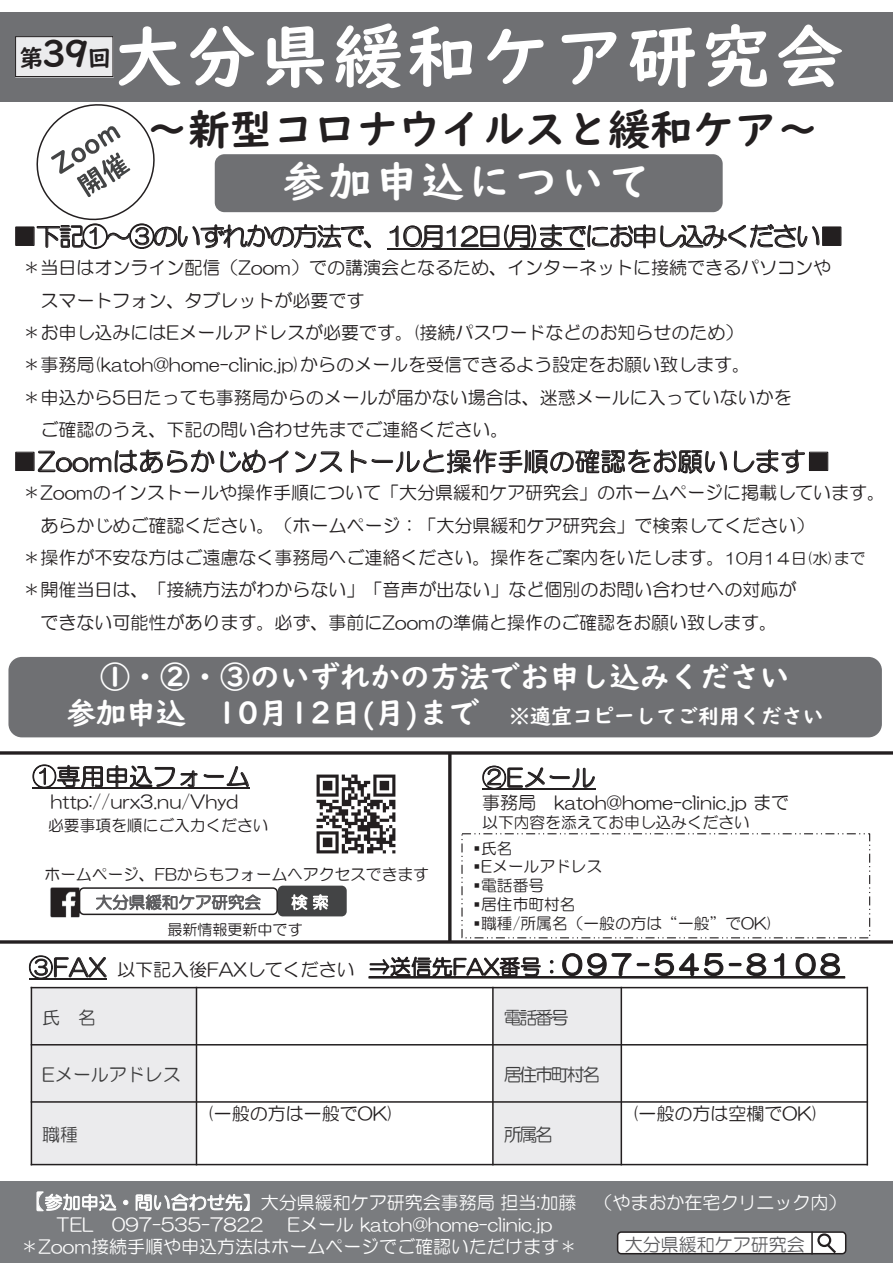
<style>
.page{position:relative;width:893px;height:1263px;background:#fff}
.page>*{position:absolute;margin:0;border:0;box-sizing:border-box;transform-origin:0 0}
.t1{font:69px "UD Digi Kyokasho NP B";letter-spacing:.065em;color:#fff}
.t2{font:42px "UD Digi Kyokasho NP B";color:#231f20}
.t3{font:42px "UD Digi Kyokasho NP B";letter-spacing:.105em;color:#fff}
.t4{font:36px "UD Digi Kyokasho NP B";color:#231f20}
.t5{font:30px "UD Digi Kyokasho NP B";color:#fff}
.t6{font:25.5px "HG Maru Gothic MPRO";letter-spacing:-.08em;color:#231f20}
.t7{font:25.5px "HG Maru Gothic MPRO";letter-spacing:.005em;color:#231f20}
.t8{font:24px "HG Maru Gothic MPRO";letter-spacing:.005em;color:#231f20}
.t9{font:24px "UD Digi Kyokasho NP B";color:#231f20}
.t10{font:21px "UD Digi Kyokasho NP B";color:#fff}
.t11{font:21px "HG Maru Gothic MPRO";color:#fff}
.t12{font:18px/32.4px "HG Maru Gothic MPRO";color:#231f20}
.t13{font:18px/21.6px "HG Maru Gothic MPRO";color:#fff}
.t14{font:18px "HG Maru Gothic MPRO";letter-spacing:-.125em;color:#3c3c3d}
.t15{font:18px "HG Maru Gothic MPRO";color:#5d5d60}
.t16{font:18px "HG Maru Gothic MPRO";color:#3c3c3d}
.t17{font:16.5px "HG Maru Gothic MPRO";letter-spacing:.005em;color:#5d5d60}
.t18{font:16.5px "HG Maru Gothic MPRO";color:#fff}
.t19{font:15.75px "HG Maru Gothic MPRO";color:#231f20}
.t20{font:15px "HG Maru Gothic MPRO";color:#231f20}
</style>
<div class="page">
<div style="left:0;top:1182px;width:893px;height:81px;background:#7a7c7f"></div>
<svg style="left:37px;top:1191px;width:79px;height:20px"></svg>
<svg style="left:123px;top:1200px;width:5px;height:5px"></svg>
<svg style="left:136px;top:1193px;width:114px;height:18px"></svg>
<div style="left:0;top:12px;width:893px;height:90px;background:#6f7073"></div>
<svg style="left:15px;top:36px;width:98px;height:41px;background:#dedddf"></svg>
<div style="left:215px;top:154px;width:508px;height:58px;background:#6f7073;border-radius:10px"></div>
<div style="left:15px;top:227px;width:19px;height:19px;border:1px solid #231f20"></div>
<svg style="left:389px;top:201px;width:430px;height:47px"></svg>
<div style="left:822px;top:227px;width:19px;height:19px;border:1px solid #231f20"></div>
<hr style="left:387px;top:248px;width:198px;height:1px;background:#231f20">
<div style="left:15px;top:452px;width:19px;height:19px;border:1px solid #231f20"></div>
<svg style="left:38px;top:449px;width:176px;height:24px"></svg>
<svg style="left:220px;top:449px;width:68px;height:24px"></svg>
<svg style="left:295px;top:451px;width:47px;height:21px"></svg>
<svg style="left:351px;top:449px;width:376px;height:24px"></svg>
<svg style="left:734px;top:449px;width:71px;height:24px"></svg>
<div style="left:809px;top:452px;width:19px;height:19px;border:1px solid #231f20"></div>
<svg style="left:29px;top:104px;width:342px;height:145px"></svg>
<svg style="left:32px;top:764px;width:143px;height:23px"></svg>
<svg style="left:181px;top:770px;width:17px;height:17px"></svg>
<svg style="left:204px;top:766px;width:45px;height:21px"></svg>
<hr style="left:32px;top:787px;width:218px;height:2px;background:#231f20">
<svg style="left:0;top:751px;width:893px;height:4px;background:#444142"></svg>
<div style="left:31px;top:987px;width:165px;height:58px;background:#ebebed"></div>
<div style="left:493px;top:987px;width:128px;height:58px;background:#ebebed"></div>
<div style="left:31px;top:1045px;width:165px;height:57px;background:#ebebed"></div>
<div style="left:493px;top:1045px;width:128px;height:57px;background:#ebebed"></div>
<div style="left:31px;top:1102px;width:165px;height:62px;background:#ebebed"></div>
<div style="left:493px;top:1102px;width:128px;height:62px;background:#ebebed"></div>
<hr style="left:196px;top:987px;width:1px;height:178px;background:#231f20">
<hr style="left:492px;top:987px;width:2px;height:178px;background:#231f20">
<hr style="left:621px;top:987px;width:1px;height:178px;background:#231f20">
<hr style="left:31px;top:1044px;width:837px;height:1px;background:#231f20">
<hr style="left:31px;top:1101px;width:837px;height:2px;background:#231f20">
<hr style="left:31px;top:987px;width:1px;height:178px;background:#231f20">
<hr style="left:867px;top:987px;width:1px;height:178px;background:#231f20">
<hr style="left:31px;top:987px;width:837px;height:1px;background:#231f20">
<hr style="left:31px;top:1164px;width:837px;height:1px;background:#231f20">
<svg style="left:482px;top:766px;width:62px;height:23px"></svg>
<svg style="left:550px;top:768px;width:45px;height:20px"></svg>
<hr style="left:482px;top:789px;width:114px;height:1px;background:#231f20">
<svg style="left:448px;top:754px;width:4px;height:186px"></svg>
<div style="left:79px;top:887px;width:199px;height:28px;border:2px solid #231f20;border-radius:4px"></div>
<svg style="left:96px;top:894px;width:165px;height:22px"></svg>
<div style="left:278px;top:886px;width:69px;height:30px;background:#434445;border-radius:5px"></div>
<svg style="left:291px;top:894px;width:16px;height:16px"></svg>
<svg style="left:313px;top:894px;width:15px;height:16px"></svg>
<img style="left:50px;top:887px;width:30px;height:30px">
<svg style="left:29px;top:955px;width:78px;height:23px"></svg>
<hr style="left:29px;top:978px;width:78px;height:1px;background:#231f20">
<svg style="left:0;top:940px;width:893px;height:4px;background:#444142"></svg>
<svg style="left:369px;top:956px;width:185px;height:20px"></svg>
<svg style="left:562px;top:953px;width:69px;height:23px"></svg>
<svg style="left:637px;top:953px;width:204px;height:23px"></svg>
<div style="left:368px;top:976px;width:477px;height:2px;border:1px solid #231f20"></div>
<div style="left:618px;top:1232px;width:228px;height:22px;background:#fff;border-radius:4px"></div>
<div style="left:617px;top:1231px;width:229px;height:23px;border:2px solid #231f20;border-radius:4px"></div>
<hr style="left:811px;top:1231px;width:2px;height:23px;background:#231f20">
<div style="left:817px;top:1233px;width:14px;height:14px;border:2px solid #231f20;border-radius:50%"></div>
<svg style="left:825px;top:1242px;width:13px;height:13px"></svg>
<div style="left:8px;top:657px;width:874px;height:80px;background:#6f7073;border-radius:13px"></div>
<img style="left:316px;top:774px;width:80px;height:80px">
<h3 class="t4" style="left:41px;top:33px;width:50px">39</h3>
<h3 class="t9" style="left:19px;top:44px;width:26px">第</h3>
<h3 class="t9" style="left:87px;top:44px;width:26px">回</h3>
<h1 class="t1" style="left:113px;top:15px;width:732px">大分県緩和ケア研究会</h1>
<h2 class="t2" style="left:146px;top:104px;width:674px">～新型コロナウイルスと緩和ケア~</h2>
<h2 class="t3" style="left:283px;top:156px;width:369px">参加申込について</h2>
<h3 class="t6" style="left:12px;top:224px;width:834px">■下記①～③のいずれかの方法で、10月12日月( )までにお申し込みください■</h3>
<p class="t12" style="left:23px;top:251px;width:810px">＊当日はオンライン配信（Zoom）での講演会となるため、インターネットに接続できるパソコンや</p>
<p class="t12" style="left:41px;top:284px;width:326px">スマートフォン、タブレットが必要です</p>
<p class="t12" style="left:23px;top:316px;width:722px">＊お申し込みにはEメールアドレスが必要です。(接続パスワードなどのお知らせのため(</p>
<p class="t12" style="left:23px;top:349px;width:729px">＊事務局(katoh@home-clinic j p. )からのメールを受信できるよう設定をお願い致します。</p>
<p class="t12" style="left:23px;top:381px;width:771px">＊申込から5日たっても事務局からのメールが届かない場合は、迷惑メールに入っていないかを</p>
<p class="t12" style="left:41px;top:413px;width:469px">ご確認のうえ、下記の問い合わせ先までご連絡ください。</p>
<h3 class="t7" style="left:12px;top:449px;width:821px">■Zoomはあらかじめインストールと操作手順の確認をお願いします■</h3>
<p class="t12" style="left:41px;top:476px;width:846px;text-indent:-18px">＊Zoomのインストールや操作手順について「大分県緩和ケア研究会」のホームページに掲載しています。あらかじめご確認ください。（ホームページ：「大分県緩和ケア研究会」で検索してください(</p>
<p class="t19" style="left:725px;top:550px;width:142px">10月1４日水( )まで</p>
<p class="t12" style="left:23px;top:541px;width:703px">＊操作が不安な方はご遠慮なく事務局へご連絡ください。操作をご案内をいたします。</p>
<p class="t12" style="left:23px;top:574px;width:775px">＊開催当日は、「接続方法がわからない」「音声が出ない」など個別のお問い合わせへの対応が</p>
<p class="t12" style="left:41px;top:606px;width:738px">できない可能性があります。必ず、事前にZoomの準備と操作のご確認をお願い致します。</p>
<h3 class="t5" style="left:100px;top:659px;width:691px">①・②・③のいずれかの方法でお申し込みください</h3>
<p class="t10" style="left:509px;top:704px;width:316px">※適宜コピーしてご利用ください</p>
<h3 class="t5" style="left:216px;top:695px;width:264px">10月12日月( )まで</h3>
<h3 class="t5" style="left:66px;top:695px;width:121px">参加申込</h3>
<h3 class="t8" style="left:32px;top:764px;width:219px">①専用申込フォーム</h3>
<p class="t12" style="left:50px;top:785px;width:189px">http://urx3.nu/Vhyd</p>
<p class="t19" style="left:48px;top:817px;width:222px">必要事項を順にご入力ください</p>
<p class="t19" style="left:44px;top:866px;width:386px">ホームページ、FBからもフォームへアクセスできます</p>
<p class="t18" style="left:291px;top:894px;width:39px">検索</p>
<p class="t17" style="left:96px;top:894px;width:167px">大分県緩和ケア研究会</p>
<p class="t20" style="left:167px;top:922px;width:137px">最新情報更新中です</p>
<h3 class="t8" style="left:29px;top:955px;width:79px">③FAX</h3>
<p class="t12" style="left:117px;top:953px;width:239px">以下記入後FAXしてください</p>
<p class="t14" style="left:42px;top:1008px;width:19px">氏</p>
<p class="t14" style="left:78px;top:1008px;width:19px">名</p>
<p class="t16" style="left:42px;top:1065px;width:140px">Eメールアドレス</p>
<p class="t14" style="left:42px;top:1125px;width:37px">職種</p>
<p class="t12" style="left:207px;top:1098px;width:188px">(一般の方は一般でOK(</p>
<h3 class="t8" style="left:482px;top:766px;width:115px">②Eメール</h3>
<p class="t12" style="left:554px;top:786px;width:236px">katoh@home-clinic j p. まで</p>
<p class="t12" style="left:482px;top:786px;width:55px">事務局</p>
<p class="t19" style="left:482px;top:815px;width:269px">以下内容を添えてお申し込みください</p>
<p class="t19" style="left:473px;top:840px;width:41px">▪氏名</p>
<p class="t19" style="left:473px;top:859px;width:131px">▪Eメールアドレス</p>
<p class="t19" style="left:473px;top:878px;width:73px">▪電話番号</p>
<p class="t19" style="left:473px;top:897px;width:104px">▪居住市町村名</p>
<p class="t19" style="left:473px;top:915px;width:301px">▪職種/所属名（一般の方は“一般”でOK(</p>
<p class="t14" style="left:504px;top:1008px;width:67px">電話番号</p>
<p class="t14" style="left:504px;top:1065px;width:98px">居住市町村名</p>
<p class="t14" style="left:504px;top:1125px;width:51px">所属名</p>
<p class="t12" style="left:632px;top:1098px;width:188px">(一般の方は空欄でOK(</p>
<p class="t11" style="left:24px;top:1191px;width:22px">【</p>
<p class="t13" style="left:45px;top:1191px;width:533px">参加申込・問い合わせ先】大分県緩和ケア研究会事務局担当:加藤</p>
<p class="t13" style="left:287px;top:1213px;width:266px">Eメール katoh@home-clinic j p.</p>
<p class="t13" style="left:21px;top:1213px;width:558px;text-indent:36px">TEL<br>＊Zoom接続手順や申込方法はホームページでご確認いただけます*</p>
<p class="t13" style="left:112px;top:1213px;width:153px">097-535-7822</p>
<p class="t13" style="left:594px;top:1191px;width:253px">（やまおか在宅クリニック内(</p>
<p class="t15" style="left:625px;top:1235px;width:181px">大分県緩和ケア研究会</p>
</div>
